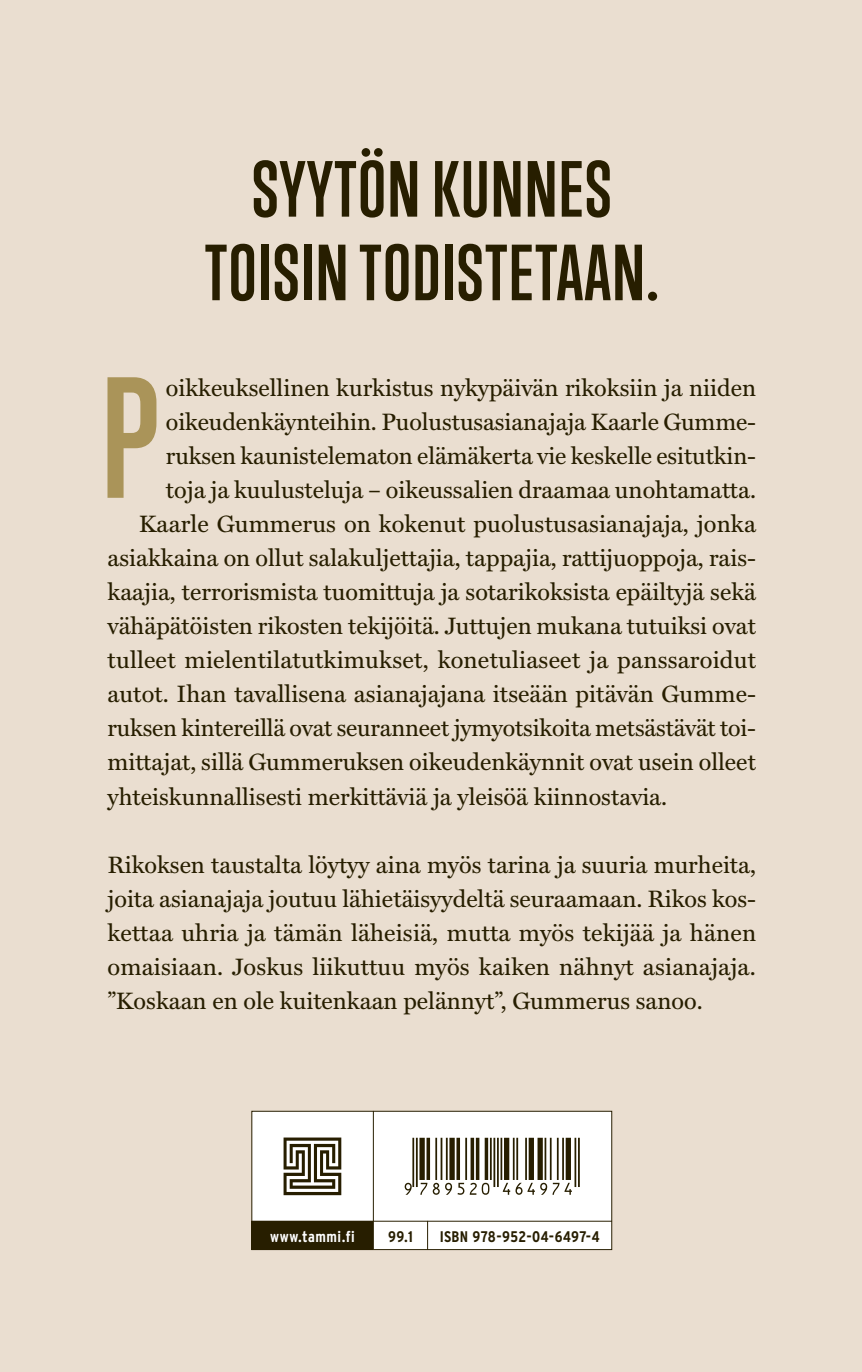
<style>
.page{position:relative;width:862px;height:1372px;background:#fff}
.page>*{position:absolute;margin:0;border:0;box-sizing:border-box;transform-origin:0 0}
.t1{font:700 157.28px "Trump Gothic Pro";color:#aa9459}
.t2{font:700 72.45px/83.5px "Trump Gothic Pro";letter-spacing:.02em;color:#271e00;text-align:center}
.t3{font:56.25px "Viisas EAN Matala";color:#271e00}
.t4{font:23.85px/34px "Miller Text";color:#271e00;text-align:justify}
.t5{font:700 15.3px "Interstate Condensed";letter-spacing:.02em;color:#271e00}
.t6{font:700 15.3px "Interstate Condensed";letter-spacing:.035em;color:#fff}
</style>
<div class="page">
<div style="left:0;top:0;width:861px;height:1371px;background:#eaded0"></div>
<div style="left:252px;top:1111px;width:359px;height:138px;background:#fff"></div>
<div style="left:251px;top:1110px;width:360px;height:139px;border:1px solid #271e00"></div>
<hr style="left:373px;top:1110px;width:1px;height:139px;background:#271e00">
<hr style="left:251px;top:1220px;width:360px;height:1px;background:#271e00">
<svg style="left:427px;top:1220px;width:1px;height:29px"></svg>
<div style="left:251px;top:1220px;width:122px;height:29px;background:#271e00"></div>
<svg style="left:283px;top:1137px;width:58px;height:58px"></svg>
<h2 class="t2" style="left:205px;top:147px;width:455px">SYYTÖN KUNNES<br>TOISIN TODISTETAAN.</h2>
<h1 class="t1" style="left:101px;top:342px;width:60px">P</h1>
<p class="t4" style="left:166px;top:369px;width:591px">oikkeuksellinen kurkistus nykypäivän rikoksiin ja niiden</p>
<p class="t4" style="left:166px;top:403px;width:591px">oikeudenkäynteihin. Puolustusasianajaja Kaarle Gumme-</p>
<p class="t4" style="left:166px;top:437px;width:591px">ruksen kaunistelematon elämäkerta vie keskelle esitutkin-</p>
<p class="t4" style="left:166px;top:471px;width:591px">toja ja kuulusteluja – oikeussalien draamaa unohtamatta.</p>
<p class="t4" style="left:139px;top:505px;width:618px">Kaarle Gummerus on kokenut puolustusasianajaja, jonka</p>
<p class="t4" style="left:107px;top:539px;width:649px">asiakkaina on ollut salakuljettajia, tappajia, rattijuoppoja, rais-</p>
<p class="t4" style="left:107px;top:573px;width:649px">kaajia, terrorismista tuomittuja ja sotarikoksista epäiltyjä sekä</p>
<p class="t4" style="left:107px;top:607px;width:649px">vähäpätöisten rikosten tekijöitä. Juttujen mukana tutuiksi ovat</p>
<p class="t4" style="left:107px;top:641px;width:649px">tulleet mielentilatutkimukset, konetuliaseet ja panssaroidut</p>
<p class="t4" style="left:107px;top:675px;width:649px">autot. Ihan tavallisena asianajajana itseään pitävän Gumme-</p>
<p class="t4" style="left:107px;top:709px;width:649px">ruksen kintereillä ovat seuranneet jymyotsikoita metsästävät toi-</p>
<p class="t4" style="left:107px;top:743px;width:649px">mittajat, sillä Gummeruksen oikeudenkäynnit ovat usein olleet</p>
<p class="t4" style="left:107px;top:777px;width:561px">yhteiskunnallisesti merkittäviä ja yleisöä kiinnostavia.</p>
<p class="t4" style="left:107px;top:845px;width:650px">Rikoksen taustalta löytyy aina myös tarina ja suuria murheita, joita asianajaja joutuu lähietäisyydeltä seuraamaan. Rikos kos&shy;kettaa uhria ja tämän läheisiä, mutta myös tekijää ja hänen omaisiaan. Joskus liikuttuu myös kaiken nähnyt asianajaja. ”Koskaan en ole kuitenkaan pelännyt”, Gummerus sanoo.</p>
<h3 class="t3" style="left:400px;top:1136px;width:181px">*9789520464974*</h3>
<p class="t6" style="left:270px;top:1227px;width:86px">www.tammi.fi</p>
<p class="t5" style="left:388px;top:1227px;width:26px">99.1</p>
<p class="t5" style="left:439px;top:1227px;width:161px">ISBN 978-952-04-6497-4</p>
</div>
